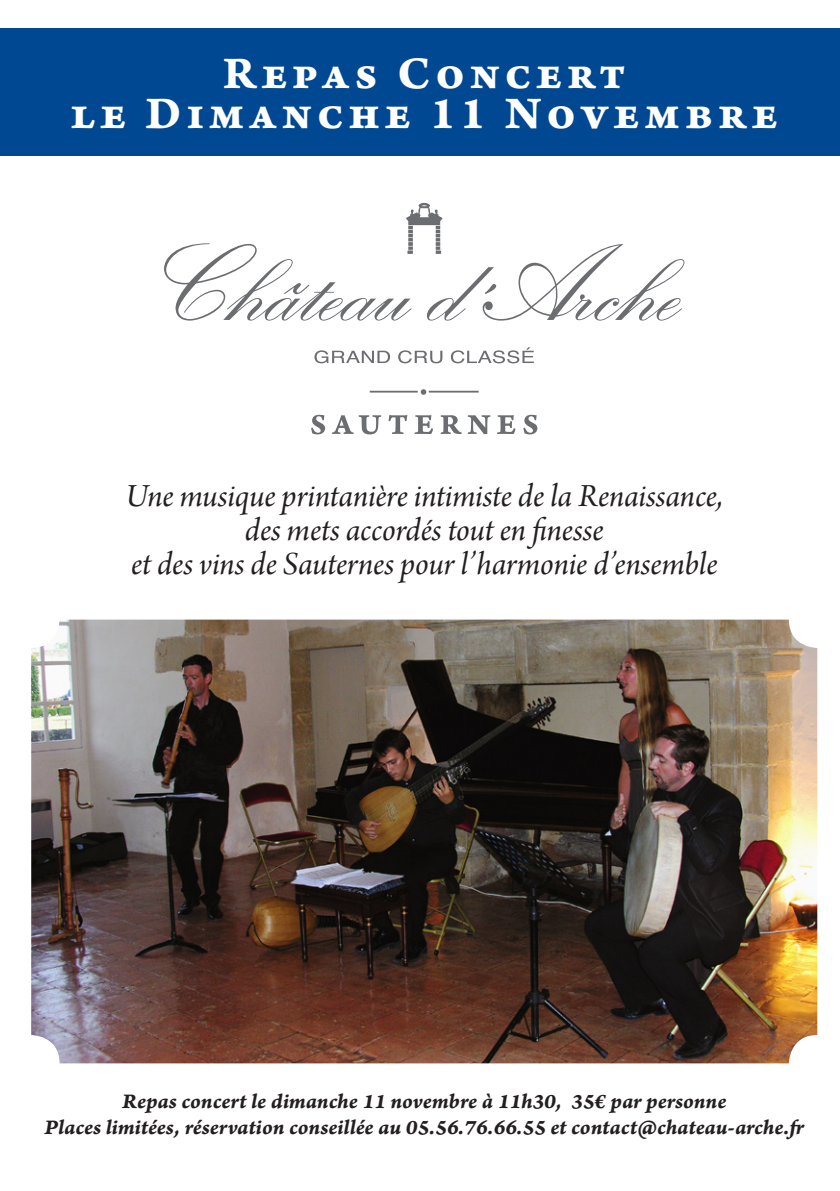
<style>
.page{position:relative;width:840px;height:1191px;background:#fff}
.page>*{position:absolute;margin:0;border:0;box-sizing:border-box;transform-origin:0 0}
.t1{font:48px/40px "Arno Pro Bold Caption";letter-spacing:.1em;color:#fff;text-align:center}
.t2{font:34px/34px "Arno Pro Italic Subhead";letter-spacing:-.005em;color:#231f20;text-align:center}
.Style_de_paragraphe{font:22px/26.4px "Arno Pro Bold Italic Caption";letter-spacing:-.005em;color:#231f20;text-align:center}
</style>
<div class="page">
<div style="left:0;top:28px;width:839px;height:128px;background:#014892"></div>
<img style="left:31px;top:619px;width:785px;height:444px">
<svg style="left:314px;top:350px;width:76px;height:13px"></svg>
<svg style="left:398px;top:350px;width:44px;height:13px"></svg>
<svg style="left:450px;top:347px;width:83px;height:16px"></svg>
<svg style="left:420px;top:389px;width:6px;height:6px"></svg>
<hr style="left:369px;top:391px;width:48px;height:1px;background:#6c6d70">
<hr style="left:428px;top:391px;width:50px;height:1px;background:#6c6d70">
<svg style="left:311px;top:415px;width:226px;height:19px"></svg>
<svg style="left:164px;top:203px;width:520px;height:117px"></svg>
<p class="t1" style="left:70px;top:56px;width:708px">Repas Concert<br>le Dimanche 11 Novembre</p>
<p class="t2" style="left:126px;top:481px;width:598px">Une musique printanière intimiste de la Renaissance, des mets accordés tout en finesse<br>et des vins de Sauternes pour l’harmonie d’ensemble</p>
<p class="Style_de_paragraphe" style="left:44px;top:1088px;width:764px">Repas concert le dimanche 11 novembre à 11h30, 35€ par personne<br>Places limitées, réservation conseillée au 05.56.76.66.55 et contact@chateau-arche.fr</p>
</div>
